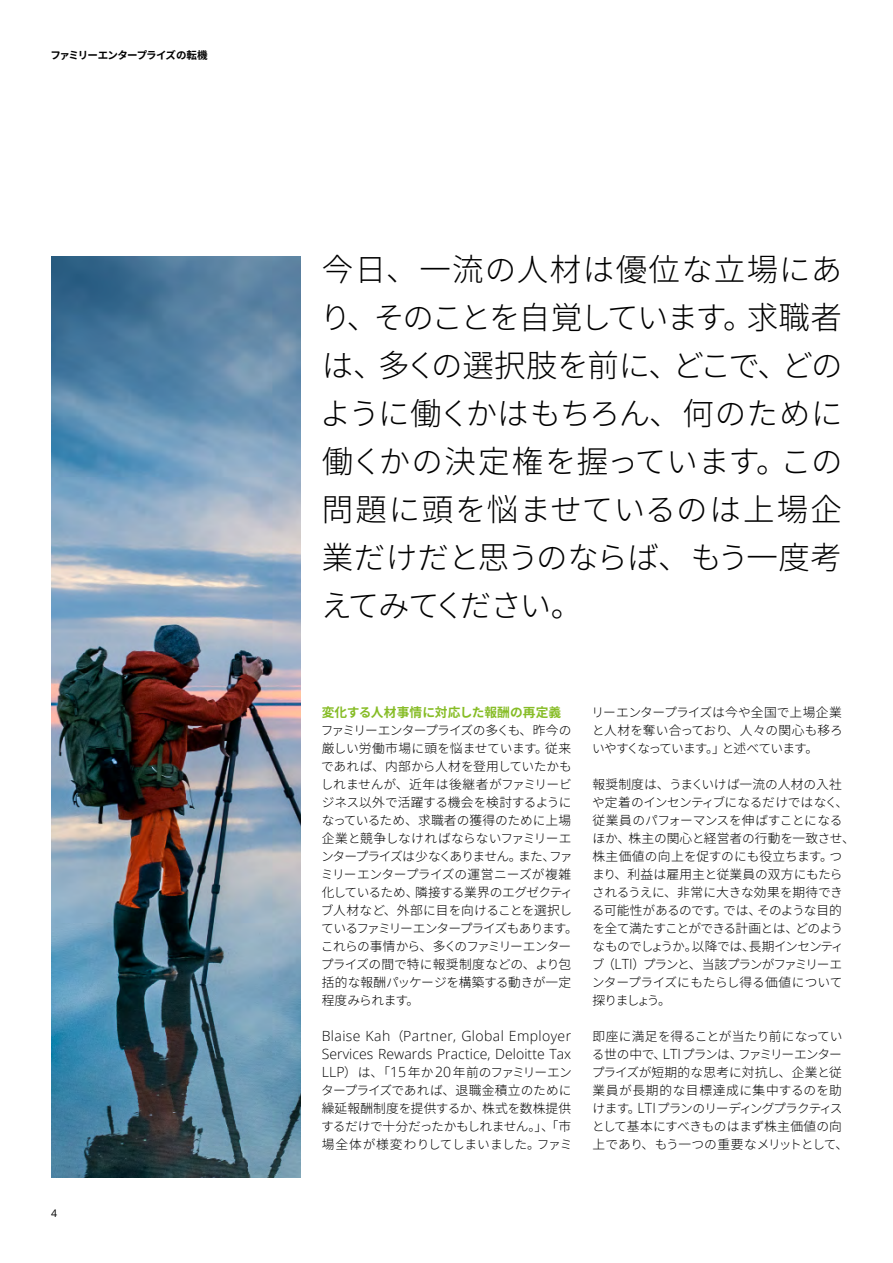
<style>
.page{position:relative;width:893px;height:1263px;background:#fff}
.page>*{position:absolute;margin:0;border:0;box-sizing:border-box;transform-origin:0 0}
.t1{font:300 31.5px/48px "Noto Sans JP";letter-spacing:-.005em;color:#000;text-align:justify}
.t2{font:300 14.1px/18px "Open Sans";letter-spacing:.005em;color:#000}
.t3{font:300 12.75px/18px "Noto Sans JP";letter-spacing:-.03em;color:#000}
.t4{font:700 12.75px "Noto Sans JP";letter-spacing:.01em;color:#86bc25}
.t5{font:700 10.5px "Noto Sans JP";letter-spacing:-.065em;color:#000}
.t6{font:10.5px "Open Sans";color:#000}
.s1{font-family:"Noto Sans JP";font-size:12.75px}
.s2{font-family:"Open Sans";font-size:14.1px}
</style>
<div class="page">
<img style="left:51px;top:256px;width:249px;height:922px">
<p class="t5" style="left:50px;top:50px;width:159px">ファミリーエンタープライズの転機</p>
<p class="t6" style="left:51px;top:1206px;width:8px">4</p>
<h1 class="t1" style="left:320px;top:246px;width:524px">今日、一流の人材は優位な立場にあり、そのことを自覚しています。求職者は、多くの選択肢を前に、どこで、どのように働くかはもちろん、何のために働くかの決定権を握っています。この問題に頭を悩ませているのは上場企業だけだと思うのならば、もう一度考えてみてください。</h1>
<p class="t4" style="left:322px;top:705px;width:241px">変化する人材事情に対応した報酬の再定義</p>
<p class="t3" style="left:321px;top:722px;width:258px">ファミリーエンタープライズの多くも、昨今の厳しい労働市場に頭を悩ませています。従来であれば、内部から人材を登用していたかもしれませんが、近年は後継者がファミリービジネス以外で活躍する機会を検討するようになっているため、求職者の獲得のために上場企業と競争しなければならないファミリーエンタープライズは少なくありません。また、ファミリーエンタープライズの運営ニーズが複雑化しているため、隣接する業界のエグゼクティブ人材など、外部に目を向けることを選択しているファミリーエンタープライズもあります。これらの事情から、多くのファミリーエンタープライズの間で特に報奨制度などの、より包括的な報酬パッケージを構築する動きが一定程度みられます。</p>
<p class="t2" style="left:322px;top:1027px;width:251px">Blaise Kah<span class="s1">（</span>Partner, Global Employer<br>Services Rewards Practice, Deloitte Tax</p>
<p class="t3" style="left:321px;top:1064px;width:253px;text-align:justify"><span class="s2">LLP</span>）は、「<span class="s2">15</span>年か<span class="s2">20</span>年前のファミリーエンタープライズであれば、退職金積立のために繰延報酬制度を提供するか、株式を数株提供するだけで十分だったかもしれません。」、「市場全体が様変わりしてしまいました。ファミ</p>
<p class="t3" style="left:592px;top:704px;width:253px;text-align:justify">リーエンタープライズは今や全国で上場企業と人材を奪い合っており、人々の関心も移ろいやすくなっています。」と述べています。</p>
<p class="t3" style="left:592px;top:776px;width:265px">報奨制度は、うまくいけば一流の人材の入社や定着のインセンティブになるだけではなく、従業員のパフォーマンスを伸ばすことになるほか、株主の関心と経営者の行動を一致させ、株主価値の向上を促すのにも役立ちます。つまり、利益は雇用主と従業員の双方にもたらされるうえに、非常に大きな効果を期待できる可能性があるのです。では、そのような目的を全て満たすことができる計画とは、どのようなものでしょうか。以降では、長期インセンティブ（<span class="s2">LTI</span>）プランと、当該プランがファミリーエンタープライズにもたらし得る価値について探りましょう。</p>
<p class="t3" style="left:592px;top:1028px;width:258px">即座に満足を得ることが当たり前になっている世の中で、<span class="s2">LTI</span>プランは、ファミリーエンタープライズが短期的な思考に対抗し、企業と従業員が長期的な目標達成に集中するのを助けます。<span class="s2">LTI</span>プランのリーディングプラクティスとして基本にすべきものはまず株主価値の向上であり、もう一つの重要なメリットとして、</p>
</div>
